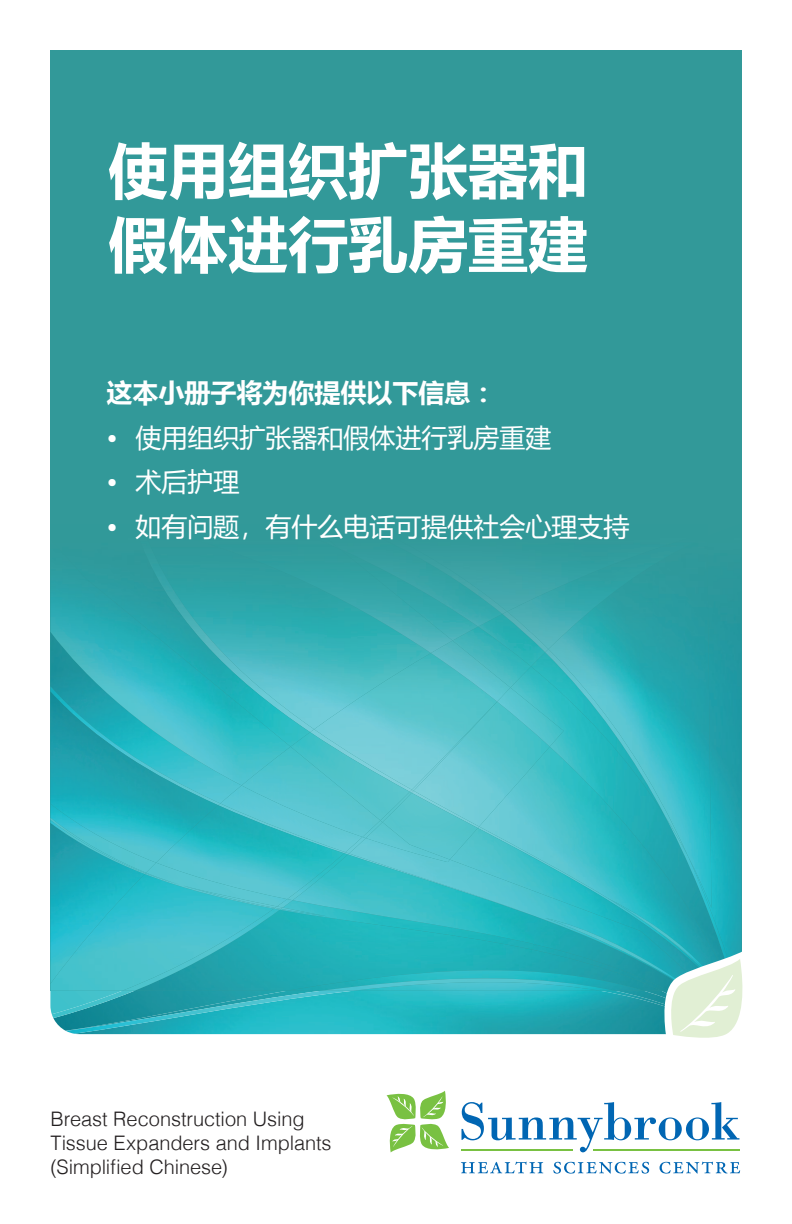
<style>
.page{position:relative;width:792px;height:1224px;background:#fff}
.page>*{position:absolute;margin:0;border:0;box-sizing:border-box;transform-origin:0 0}
.t1{font:700 60px/74px "Microsoft Ya Hei";color:#fff}
.t2{font:26px "Microsoft Ya Hei";color:#fff}
.t3{font:700 26px "Microsoft Ya Hei";color:#fff}
.t4{font:300 20px/24px "Helvetica";letter-spacing:-.005em;color:#231f20}
</style>
<div class="page">
<div style="left:50px;top:50px;width:692px;height:941px;background:#329999"></div>
<img style="left:478px;top:747px;width:32px;height:80px">
<img style="left:412px;top:791px;width:67px;height:37px;border-radius:2px">
<img style="left:314px;top:729px;width:98px;height:61px">
<img style="left:412px;top:702px;width:85px;height:89px">
<img style="left:314px;top:653px;width:117px;height:76px">
<img style="left:510px;top:747px;width:35px;height:81px">
<img style="left:711px;top:601px;width:31px;height:345px">
<img style="left:711px;top:817px;width:27px;height:129px">
<img style="left:531px;top:666px;width:14px;height:151px">
<img style="left:688px;top:607px;width:23px;height:221px">
<img style="left:545px;top:649px;width:143px;height:179px">
<img style="left:497px;top:688px;width:67px;height:59px">
<img style="left:510px;top:666px;width:21px;height:22px">
<img style="left:478px;top:627px;width:67px;height:39px">
<img style="left:548px;top:612px;width:159px;height:37px">
<img style="left:502px;top:612px;width:46px;height:40px">
<img style="left:431px;top:641px;width:79px;height:61px">
<svg style="left:497px;top:697px;width:5px;height:5px"></svg>
<img style="left:453px;top:627px;width:25px;height:14px">
<img style="left:453px;top:614px;width:49px;height:13px">
<img style="left:507px;top:568px;width:200px;height:44px">
<img style="left:453px;top:569px;width:54px;height:45px">
<img style="left:310px;top:568px;width:143px;height:85px">
<img style="left:478px;top:828px;width:243px;height:104px">
<img style="left:412px;top:793px;width:66px;height:62px">
<img style="left:366px;top:822px;width:84px;height:33px">
<img style="left:310px;top:732px;width:100px;height:60px">
<img style="left:242px;top:747px;width:138px;height:90px">
<img style="left:345px;top:837px;width:21px;height:16px">
<img style="left:380px;top:792px;width:32px;height:30px">
<img style="left:363px;top:820px;width:19px;height:18px">
<img style="left:291px;top:576px;width:19px;height:171px">
<img style="left:50px;top:568px;width:241px;height:217px">
<img style="left:690px;top:899px;width:25px;height:33px">
<img style="left:693px;top:932px;width:31px;height:14px">
<img style="left:293px;top:855px;width:397px;height:91px">
<img style="left:145px;top:874px;width:129px;height:35px">
<img style="left:156px;top:805px;width:188px;height:94px">
<img style="left:145px;top:909px;width:135px;height:37px">
<img style="left:274px;top:899px;width:13px;height:11px">
<img style="left:287px;top:853px;width:61px;height:47px">
<img style="left:50px;top:874px;width:95px;height:72px">
<img style="left:50px;top:863px;width:106px;height:11px">
<img style="left:50px;top:692px;width:168px;height:171px">
<img style="left:281px;top:908px;width:46px;height:8px">
<img style="left:183px;top:886px;width:94px;height:22px">
<svg style="left:275px;top:900px;width:18px;height:10px"></svg>
<img style="left:146px;top:873px;width:34px;height:12px">
<img style="left:50px;top:818px;width:96px;height:55px">
<svg style="left:50px;top:946px;width:693px;height:92px;background:#40b8bf"></svg>
<svg style="left:461px;top:1162px;width:82px;height:11px"></svg>
<svg style="left:553px;top:1162px;width:96px;height:12px"></svg>
<svg style="left:660px;top:1162px;width:80px;height:12px"></svg>
<svg style="left:462px;top:1102px;width:277px;height:50px"></svg>
<hr style="left:593px;top:1149px;width:147px;height:2px;background:#79c142">
<svg style="left:387px;top:1091px;width:62px;height:61px"></svg>
<h1 class="t1" style="left:108px;top:131px;width:481px">使用组织扩张器和假体进行乳房重建</h1>
<p class="t3" style="left:107px;top:375px;width:391px">这本小册子将为你提供以下信息：</p>
<p class="t2" style="left:107px;top:420px;width:446px">• 使用组织扩张器和假体进行乳房重建</p>
<p class="t2" style="left:107px;top:464px;width:134px">• 术后护理</p>
<p class="t2" style="left:107px;top:509px;width:524px">• 如有问题，有什么电话可提供社会心理支持</p>
<p class="t4" style="left:50px;top:1105px;width:283px">Breast Reconstruction Using<br>Tissue Expanders and Implants</p>
<p class="t4" style="left:50px;top:1153px;width:179px">(Simplified Chinese)</p>
</div>
